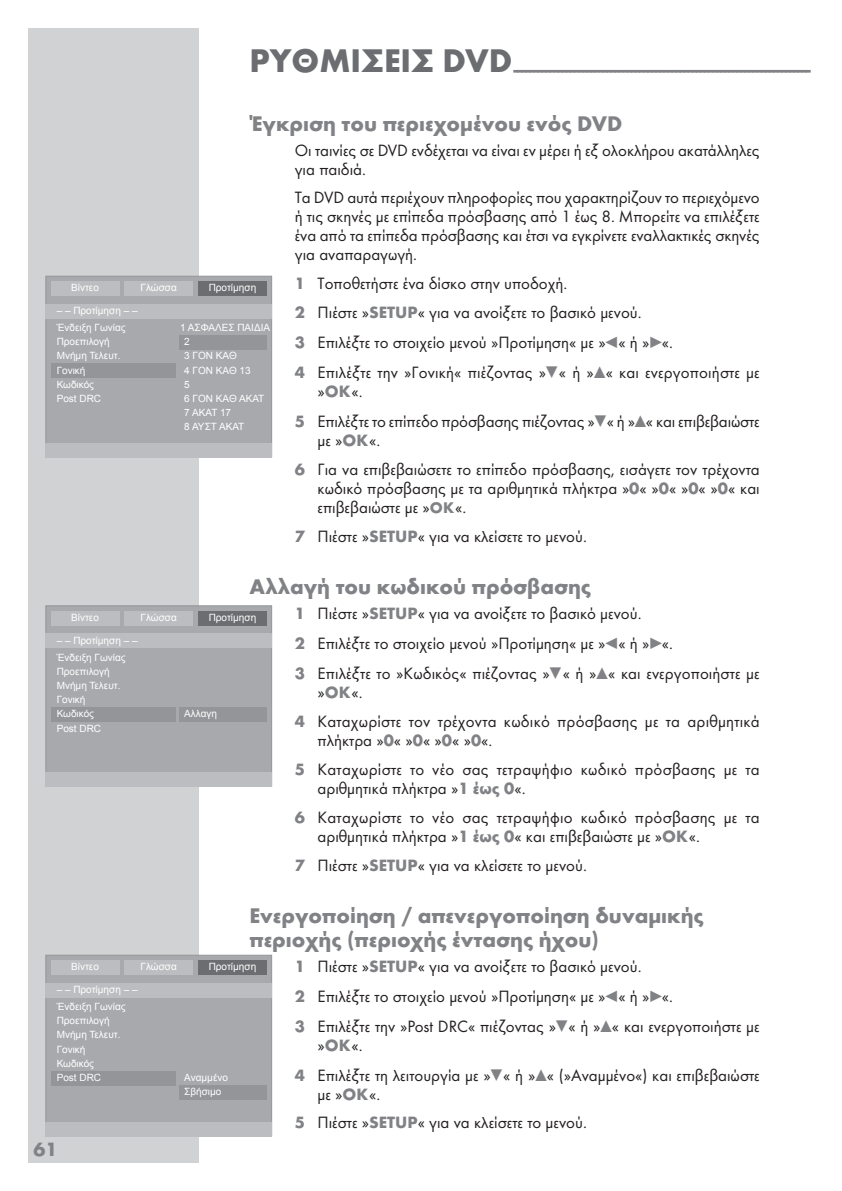
<style>
.page{position:relative;width:842px;height:1191px;background:#fff}
.page>*{position:absolute;margin:0;border:0;box-sizing:border-box;transform-origin:0 0}
.t1{font:700 22px/24px "Futura TOT";color:#808285}
.t2{font:700 20px "Futura TOT";color:#808285}
.t3{font:17px/30px "Futura TOT Boo";color:#231f20}
.t4{font:10px/14.2px "Arial";color:#fff}
.s1{font-family:"Futura TOT";font-weight:700;color:#808285}
.s2{font-family:"Grund Son Dr";font-size:22px;color:#808285}
.s3{font-family:"Futura TOT";font-weight:700;font-size:16px;color:#808285}
</style>
<div class="page">
<div style="left:28px;top:28px;width:170px;height:1134px;background:#d1d2d4"></div>
<div style="left:45px;top:276px;width:227px;height:181px;background:#a8a9ad;border:1px solid #939598"></div>
<div style="left:51px;top:281px;width:68px;height:14px;background:#bcbdc0"></div>
<div style="left:198px;top:281px;width:68px;height:14px;background:#6c6d70"></div>
<div style="left:125px;top:281px;width:68px;height:14px;background:#bcbdc0"></div>
<div style="left:45px;top:304px;width:227px;height:14px;background:#bcbdc0"></div>
<div style="left:179px;top:335px;width:87px;height:14px;background:#939598"></div>
<div style="left:45px;top:443px;width:227px;height:14px;background:#bcbdc0"></div>
<div style="left:51px;top:363px;width:125px;height:15px;background:#939598"></div>
<div style="left:45px;top:605px;width:227px;height:182px;background:#a8a9ad;border:1px solid #939598"></div>
<div style="left:51px;top:611px;width:68px;height:14px;background:#bcbdc0"></div>
<div style="left:198px;top:611px;width:68px;height:14px;background:#6c6d70"></div>
<div style="left:125px;top:611px;width:68px;height:14px;background:#bcbdc0"></div>
<div style="left:45px;top:633px;width:227px;height:15px;background:#bcbdc0"></div>
<div style="left:45px;top:772px;width:227px;height:15px;background:#bcbdc0"></div>
<div style="left:179px;top:707px;width:87px;height:14px;background:#939598"></div>
<div style="left:51px;top:707px;width:125px;height:14px;background:#939598"></div>
<div style="left:45px;top:954px;width:227px;height:182px;background:#a8a9ad;border:1px solid #939598"></div>
<div style="left:51px;top:960px;width:68px;height:14px;background:#bcbdc0"></div>
<div style="left:198px;top:960px;width:68px;height:14px;background:#6c6d70"></div>
<div style="left:125px;top:960px;width:68px;height:14px;background:#bcbdc0"></div>
<div style="left:45px;top:983px;width:227px;height:14px;background:#bcbdc0"></div>
<div style="left:45px;top:1122px;width:227px;height:14px;background:#bcbdc0"></div>
<div style="left:179px;top:1085px;width:87px;height:14px;background:#939598"></div>
<div style="left:51px;top:1071px;width:125px;height:14px;background:#939598"></div>
<p class="t2" style="left:249px;top:57px;width:563px"><sup>ΡΥΘΜΙΣΕΙΣ</sup> <sup>DVD</sup>-------------------------------------------------------------------------</p>
<p class="t1" style="left:249px;top:111px;width:374px">Έγκριση του περιεχομένου ενός DVD</p>
<p class="t3" style="left:295px;top:140px;width:466px;line-height:19px">Οι ταινίες σε DVD ενδέχεται να είναι εν μέρει ή εξ ολοκλήρου ακατάλληλες για παιδιά.</p>
<p class="t3" style="left:295px;top:188px;width:466px;line-height:19px;text-align:justify">Τα DVD αυτά περιέχουν πληροφορίες που χαρακτηρίζουν το περιεχόμενο ή τις σκηνές με επίπεδα πρόσβασης από 1 έως 8. Μπορείτε να επιλέξετε ένα από τα επίπεδα πρόσβασης και έτσι να εγκρίνετε εναλλακτικές σκηνές για αναπαραγωγή.</p>
<p class="t3" style="left:295px;top:269px;width:466px"><span class="s1">1</span> Τοποθετήστε ένα δίσκο στην υποδοχή.<br><span class="s1">2</span> Πιέστε »<span class="s1">SETUP</span>« για να ανοίξετε το βασικό μενού.<br><span class="s1">3</span> Επιλέξτε το στοιχείο μενού »Προτίμηση« με »<span class="s2">r</span>« ή »<span class="s2">e</span>«.<br><span class="s1">4</span> Επιλέξτε την »Γονική« πιέζοντας »<span class="s2">q</span>« ή »<span class="s2">w</span>« και ενεργοποιήστε με</p>
<p class="t3" style="left:295px;top:376px;width:466px;text-indent:23px">»<span class="s1">OK</span>«.<br><span class="s1">5</span> Επιλέξτε το επίπεδο πρόσβασης πιέζοντας »<span class="s2">q</span>« ή »<span class="s2">w</span>« και επιβεβαιώστε</p>
<p class="t3" style="left:295px;top:426px;width:466px;line-height:29px;text-indent:23px">με »<span class="s1">OK</span>«.<br><span class="s1">6</span> Για να επιβεβαιώσετε το επίπεδο πρόσβασης, εισάγετε τον τρέχοντα</p>
<p class="t3" style="left:317px;top:479px;width:444px;line-height:19px">κωδικό πρόσβασης με τα αριθμητικά πλήκτρα »<span class="s1">0</span>« »<span class="s1">0</span>« »<span class="s1">0</span>« »<span class="s1">0</span>« και επιβεβαιώστε με »<span class="s3">OK</span>«.</p>
<p class="t3" style="left:295px;top:521px;width:293px"><span class="s1">7</span> Πιέστε »<span class="s1">SETUP</span>« για να κλείσετε το μενού.</p>
<p class="t1" style="left:249px;top:574px;width:343px">Αλλαγή του κωδικού πρόσβασης</p>
<p class="t3" style="left:295px;top:598px;width:466px"><span class="s1">1</span> Πιέστε »<span class="s1">SETUP</span>« για να ανοίξετε το βασικό μενού.<br><span class="s1">2</span> Επιλέξτε το στοιχείο μενού »Προτίμηση« με »<span class="s2">r</span>« ή »<span class="s2">e</span>«.<br><span class="s1">3</span> Επιλέξτε το »Κωδικός« πιέζοντας »<span class="s2">q</span>« ή »<span class="s2">w</span>« και ενεργοποιήστε με</p>
<p class="t3" style="left:295px;top:677px;width:466px;line-height:29px;text-indent:23px">»<span class="s1">OK</span>«.<br><span class="s1">4</span> Καταχωρίστε τον τρέχοντα κωδικό πρόσβασης με τα αριθμητικά</p>
<p class="t3" style="left:295px;top:725px;width:466px;line-height:29px;text-indent:23px">πλήκτρα »<span class="s1">0</span>« »<span class="s1">0</span>« »<span class="s1">0</span>« »<span class="s1">0</span>«.<br><span class="s1">5</span> Καταχωρίστε το νέο σας τετραψήφιο κωδικό πρόσβασης με τα</p>
<p class="t3" style="left:295px;top:773px;width:466px;line-height:29px;text-indent:23px">αριθμητικά πλήκτρα »<span class="s1">1 έως 0</span>«.<br><span class="s1">6</span> Καταχωρίστε το νέο σας τετραψήφιο κωδικό πρόσβασης με τα</p>
<p class="t3" style="left:295px;top:821px;width:407px;line-height:29px;text-indent:23px">αριθμητικά πλήκτρα »<span class="s1">1 έως 0</span>« και επιβεβαιώστε με »<span class="s1">OK</span>«.<br><span class="s1">7</span> Πιέστε »<span class="s1">SETUP</span>« για να κλείσετε το μενού.</p>
<p class="t1" style="left:249px;top:903px;width:456px">Ενεργοποίηση / απενεργοποίηση δυναμικής περιοχής (περιοχής έντασης ήχου)</p>
<p class="t3" style="left:295px;top:951px;width:466px"><span class="s1">1</span> Πιέστε »<span class="s1">SETUP</span>« για να ανοίξετε το βασικό μενού.<br><span class="s1">2</span> Επιλέξτε το στοιχείο μενού »Προτίμηση« με »<span class="s2">r</span>« ή »<span class="s2">e</span>«.<br><span class="s1">3</span> Επιλέξτε την »Post DRC« πιέζοντας »<span class="s2">q</span>« ή »<span class="s2">w</span>« και ενεργοποιήστε με</p>
<p class="t3" style="left:295px;top:1029px;width:466px;text-indent:23px">»<span class="s1">OK</span>«.<br><span class="s1">4</span> Επιλέξτε τη λειτουργία με »<span class="s2">q</span>« ή »<span class="s2">w</span>« (»Αναμμένο«) και επιβεβαιώστε</p>
<p class="t3" style="left:295px;top:1079px;width:293px;line-height:29px;text-indent:23px">με »<span class="s1">OK</span>«.<br><span class="s1">5</span> Πιέστε »<span class="s1">SETUP</span>« για να κλείσετε το μενού.</p>
<p class="t4" style="left:71px;top:281px;width:29px">Βίντεο</p>
<p class="t4" style="left:141px;top:281px;width:38px">Γλώσσα</p>
<p class="t4" style="left:209px;top:281px;width:49px">Προτίμηση</p>
<p class="t4" style="left:57px;top:302px;width:82px;line-height:17px">– – Προτίμηση – –<br>Ένδειξη Γωνίας</p>
<p class="t4" style="left:180px;top:320px;width:92px">1 ΑΣΦΑΛΕΣ ΠΑΙΔΙΑ</p>
<p class="t4" style="left:57px;top:335px;width:55px">Προεπιλογή</p>
<p class="t4" style="left:184px;top:335px;width:7px">2</p>
<p class="t4" style="left:57px;top:349px;width:65px">Μνήμη Τελευτ.</p>
<p class="t4" style="left:184px;top:349px;width:54px">3 ΓΟΝ ΚΑΘ</p>
<p class="t4" style="left:57px;top:363px;width:30px">Γονική</p>
<p class="t4" style="left:184px;top:363px;width:82px">4 ΓΟΝ ΚΑΘ 13<br>5<br>6 ΓΟΝ ΚΑΘ ΑΚΑΤ<br>7 ΑΚΑΤ 17<br>8 ΑΥΣΤ ΑΚΑΤ</p>
<p class="t4" style="left:57px;top:377px;width:46px">Κωδικός<br>Post DRC</p>
<p class="t4" style="left:71px;top:610px;width:29px">Βίντεο</p>
<p class="t4" style="left:141px;top:610px;width:38px">Γλώσσα</p>
<p class="t4" style="left:209px;top:610px;width:49px">Προτίμηση</p>
<p class="t4" style="left:57px;top:631px;width:82px;line-height:17px">– – Προτίμηση – –<br>Ένδειξη Γωνίας</p>
<p class="t4" style="left:57px;top:664px;width:65px">Προεπιλογή<br>Μνήμη Τελευτ.<br>Γονική<br>Κωδικός</p>
<p class="t4" style="left:184px;top:707px;width:34px">Αλλαγη</p>
<p class="t4" style="left:57px;top:721px;width:46px">Post DRC</p>
<p class="t4" style="left:71px;top:959px;width:29px">Βίντεο</p>
<p class="t4" style="left:141px;top:959px;width:38px">Γλώσσα</p>
<p class="t4" style="left:209px;top:959px;width:49px">Προτίμηση</p>
<p class="t4" style="left:57px;top:981px;width:82px;line-height:17px">– – Προτίμηση – –<br>Ένδειξη Γωνίας</p>
<p class="t4" style="left:57px;top:1013px;width:65px">Προεπιλογή<br>Μνήμη Τελευτ.<br>Γονική</p>
<p class="t4" style="left:184px;top:1070px;width:45px">Αναμμένο<br>Σβήσιμο</p>
<p class="t4" style="left:57px;top:1056px;width:46px">Κωδικός<br>Post DRC</p>
<p class="t2" style="left:33px;top:1136px;width:25px">61</p>
</div>
